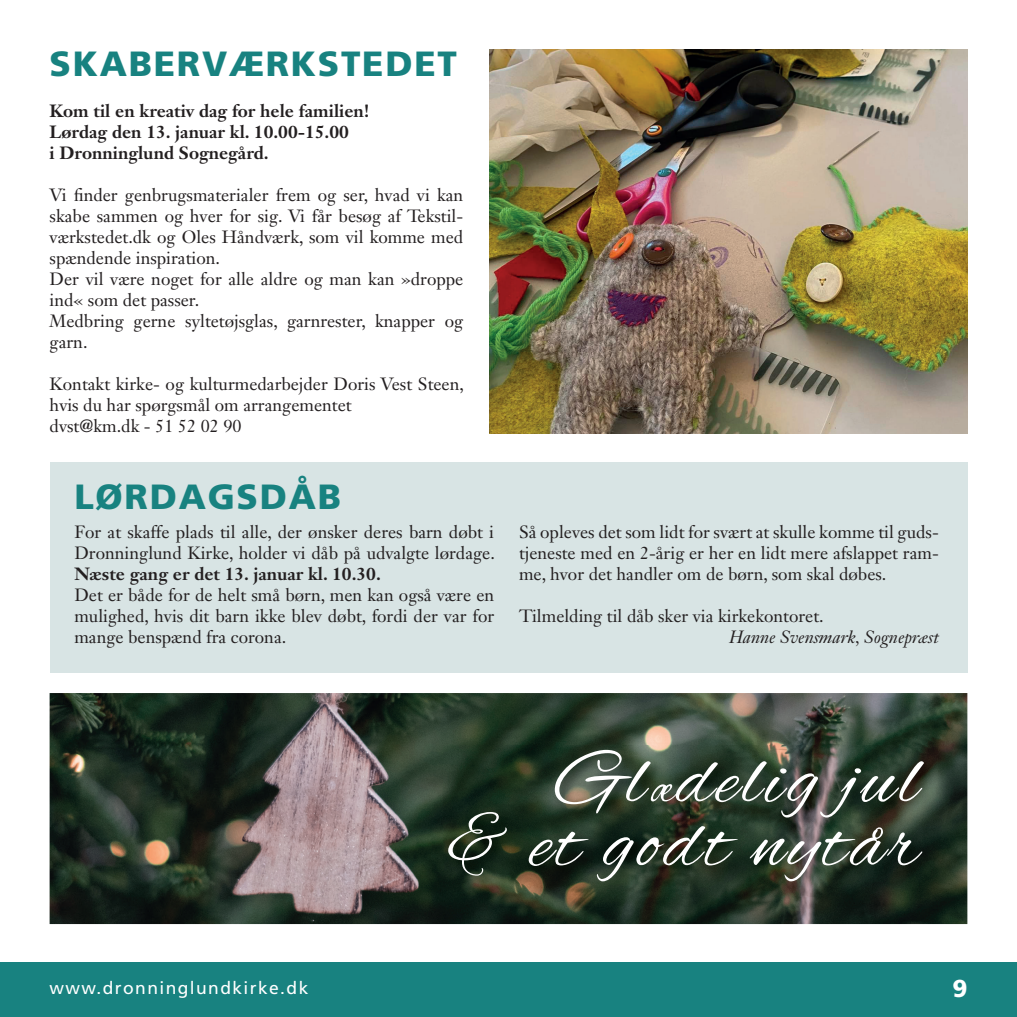
<style>
.page{position:relative;width:1017px;height:1017px;background:#fff}
.page>*{position:absolute;margin:0;border:0;box-sizing:border-box;transform-origin:0 0}
.t1{font:80.15px/63.9px "Alex Brush";letter-spacing:.05em;color:#fff;text-align:right}
.t2{font:900 35px "Frutiger";letter-spacing:.05em;color:#188280}
.t3{font:900 24.5px "Frutiger";color:#fff}
.t4{font:17.5px/21px "Janson Text LT Std";color:#231f20}
.t5{font:700 17.5px/21px "Janson Text LT Std";color:#231f20}
.t6{font:italic 17.5px "Janson Text LT Std";color:#231f20}
.t7{font:17.5px "Frutiger";letter-spacing:.08em;color:#fff}
</style>
<div class="page">
<img style="left:50px;top:693px;width:917px;height:231px">
<div style="left:0;top:962px;width:1017px;height:55px;background:#188280"></div>
<div style="left:50px;top:462px;width:917px;height:210px;background:#d8e4e4"></div>
<img style="left:490px;top:50px;width:477px;height:384px">
<img style="left:444px;top:745px;width:494px;height:151px">
<h2 class="t2" style="left:50px;top:42px;width:409px">SKABERVÆRKSTEDET</h2>
<p class="t5" style="left:50px;top:100px;width:322px">Kom til en kreativ dag for hele familien!<br>Lørdag den 13. januar kl. 10.00-15.00<br>i Dronninglund Sognegård.</p>
<p class="t4" style="left:50px;top:184px;width:415px">Vi finder genbrugsmaterialer frem og ser, hvad vi kan skabe sammen og hver for sig. Vi får besøg af Tekstil&shy;værkstedet.dk og Oles Håndværk, som vil komme med spændende inspiration.<br>Der vil være noget for alle aldre og man kan »droppe ind« som det passer.<br>Medbring gerne syltetøjsglas, garnrester, knapper og garn.</p>
<p class="t4" style="left:50px;top:373px;width:416px">Kontakt kirke- og kulturmedarbejder Doris Vest Steen, hvis du har spørgsmål om arrangementet<br>dvst@km.dk - 51 52 02 90</p>
<h2 class="t2" style="left:74px;top:476px;width:268px">LØRDAGSDÅB</h2>
<p class="t4" style="left:74px;top:522px;width:422px">For at skaffe plads til alle, der ønsker deres barn døbt i<br>Dronninglund Kirke, holder vi dåb på udvalgte lørdage.</p>
<p class="t5" style="left:74px;top:563px;width:308px">Næste gang er det 13. januar kl. 10.30.</p>
<p class="t4" style="left:74px;top:585px;width:421px;text-align:justify">Det er både for de helt små børn, men kan også være en mulighed, hvis dit barn ikke blev døbt, fordi der var for mange benspænd fra corona.</p>
<p class="t4" style="left:519px;top:522px;width:421px;text-align:justify">Så opleves det som lidt for svært at skulle komme til guds&shy;tjeneste med en 2-årig er her en lidt mere afslappet ram&shy;me, hvor det handler om de børn, som skal døbes.</p>
<p class="t4" style="left:519px;top:606px;width:306px">Tilmelding til dåb sker via kirkekontoret.</p>
<p class="t6" style="left:729px;top:626px;width:211px">Hanne Svensmark, Sognepræst</p>
<h1 class="t1" style="left:447px;top:753px;width:473px">Glædelig jul<br>&amp; et godt nytår</h1>
<p class="t7" style="left:50px;top:978px;width:260px">www.dronninglundkirke.dk</p>
<h3 class="t3" style="left:952px;top:974px;width:16px">9</h3>
</div>
